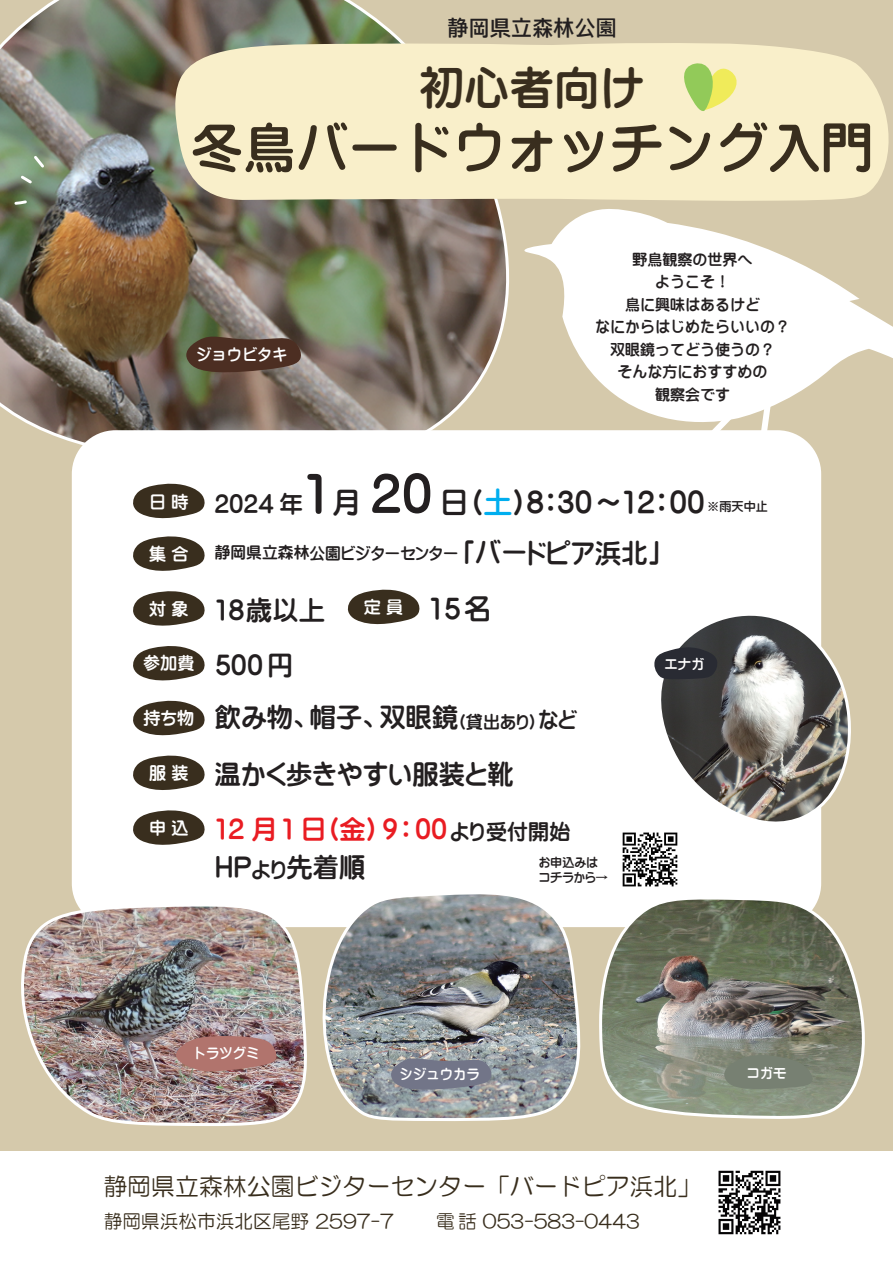
<style>
.page{position:relative;width:893px;height:1263px;background:#fff}
.page>*{position:absolute;margin:0;border:0;box-sizing:border-box;transform-origin:0 0}
.t1{font:52.5px "Yenti EG Extra SJIS";color:#392e1e}
.t2{font:45px "Yenti EG Extra SJIS";color:#392e1e}
.t3{font:28.95px "Yenti EGP Extra SJIS";color:#231f20}
.t4{font:27.6px "Yenti EGP Extra SJIS";color:#231f20}
.t5{font:26.4px/52.8px "Yenti EGP Extra SJIS";color:#231f20}
.t6{font:26.4px "Yenti EGP Extra SJIS";color:#e91c22}
.t7{font:24.15px "HG Maru Gothic MPRO";color:#382d1c}
.t8{font:21.75px "HP Simplified Jpan";letter-spacing:-.03em;color:#231f20}
.t9{font:18.9px "HG Maru Gothic MPRO";color:#382d1c}
.t10{font:17.1px "Yenti EGP Extra SJIS";color:#fff}
.t11{font:15.75px "Yenti EGP Extra SJIS";letter-spacing:-.005em;color:#231f20}
.t12{font:15.3px "Yenti EG Extra SJIS";color:#fff}
.t13{font:15px/22.5px "Yenti EG Extra SJIS";color:#231f20;text-align:center}
.t14{font:13.35px "Yenti EG Extra SJIS";color:#fff}
.t15{font:12.15px/15px "Yenti EGP Extra SJIS";color:#231f20}
.s1{font-size:23.7px}
.s2{font-size:50.1px}
.s3{color:#00aeef}
.s4{font-size:26.4px}
.s5{font-size:17.1px;color:#fff}
.s6{font-size:17.1px}
.s7{font-size:21px}
.s8{font-size:21px;color:#231f20}
</style>
<div class="page">
<div style="left:0;top:0;width:893px;height:1150px;background:#d5c9ab"></div>
<img style="left:0;top:0;width:509px;height:489px">
<div style="left:72px;top:430px;width:749px;height:497px;background:#fff;border-radius:44px"></div>
<svg style="left:133px;top:810px;width:72px;height:35px"></svg>
<svg style="left:133px;top:536px;width:72px;height:35px"></svg>
<svg style="left:133px;top:646px;width:72px;height:35px"></svg>
<svg style="left:133px;top:700px;width:72px;height:36px"></svg>
<svg style="left:133px;top:755px;width:72px;height:35px"></svg>
<svg style="left:133px;top:591px;width:72px;height:35px"></svg>
<svg style="left:347px;top:589px;width:73px;height:36px"></svg>
<svg style="left:133px;top:483px;width:72px;height:36px"></svg>
<svg style="left:172px;top:42px;width:717px;height:159px;background:#f3e9c5"></svg>
<svg style="left:681px;top:61px;width:61px;height:51px;background:#d6e28b"></svg>
<img style="left:718px;top:1170px;width:63px;height:65px">
<svg style="left:18px;top:153px;width:29px;height:33px"></svg>
<svg style="left:13px;top:198px;width:16px;height:8px"></svg>
<svg style="left:599px;top:894px;width:266px;height:225px"></svg>
<svg style="left:724px;top:1052px;width:90px;height:40px;background:#7a8373"></svg>
<img style="left:322px;top:894px;width:259px;height:227px">
<svg style="left:391px;top:1055px;width:102px;height:38px;background:#7f8290"></svg>
<img style="left:21px;top:901px;width:286px;height:225px">
<svg style="left:176px;top:1035px;width:102px;height:38px;background:#ae7a75"></svg>
<svg style="left:524px;top:209px;width:369px;height:224px;fill:#fff"></svg>
<svg style="left:682px;top:401px;width:63px;height:32px"></svg>
<svg style="left:753px;top:390px;width:23px;height:43px"></svg>
<svg style="left:661px;top:610px;width:190px;height:230px"></svg>
<svg style="left:654px;top:645px;width:64px;height:35px;background:#43444a"></svg>
<svg style="left:186px;top:333px;width:116px;height:43px;background:#5a4537"></svg>
<img style="left:622px;top:827px;width:60px;height:60px">
<h3 class="t8" style="left:447px;top:15px;width:172px">静岡県立森林公園</h3>
<h2 class="t2" style="left:419px;top:64px;width:226px">初心者向け</h2>
<h1 class="t1" style="left:191px;top:121px;width:684px">冬鳥バードウォッチング入門</h1>
<p class="t12" style="left:196px;top:347px;width:93px">ジョウビタキ</p>
<p class="t13" style="left:595px;top:248px;width:196px">野鳥観察の世界へ<br>ようこそ！<br>鳥に興味はあるけど<br>なにからはじめたらいいの？双眼鏡ってどう使うの？<br>そんな方におすすめの<br>観察会です</p>
<h3 class="t3" style="left:149px;top:488px;width:557px"><sup>日</sup> <sup>時</sup> <span class="s1">2024 年</span><span class="s2">1</span>月 <span class="s2">20</span> 日（<span class="s3">土</span>）8：30～12：00</h3>
<p class="t15" style="left:707px;top:498px;width:62px">※雨天中止</p>
<p class="t10" style="left:149px;top:545px;width:41px">集 合</p>
<p class="t11" style="left:215px;top:545px;width:451px">静岡県立森林公園ビジターセンター<span class="s4">「バードピア浜北」</span></p>
<h3 class="t5" style="left:149px;top:583px;width:177px"><sup>対</sup> <sup>象</sup> 18歳以上</h3>
<h3 class="t4" style="left:364px;top:594px;width:129px"><sup>定</sup> <sup>員</sup> 15名</h3>
<h3 class="t5" style="left:143px;top:638px;width:436px"><sup>参加費</sup> 500円<br><span class="s5">持ち物</span> 飲み物、帽子、双眼鏡<span class="s6">（貸出あり）</span><span class="s7">など</span></h3>
<h3 class="t5" style="left:149px;top:748px;width:366px"><sup>服</sup> <sup>装</sup> 温かく歩きやすい服装と靴</h3>
<h3 class="t6" style="left:149px;top:816px;width:423px"><sup>申</sup> <sup>込</sup> 12 月1 日（金）9：00<span class="s8">より受付開始</span></h3>
<h3 class="t5" style="left:215px;top:841px;width:152px">HP<span class="s7">より</span>先着順</h3>
<p class="t15" style="left:539px;top:855px;width:70px">お申込みはコチラから→</p>
<p class="t14" style="left:664px;top:657px;width:42px">エナガ</p>
<p class="t14" style="left:193px;top:1046px;width:68px">トラツグミ</p>
<p class="t14" style="left:400px;top:1067px;width:82px">シジュウカラ</p>
<p class="t14" style="left:746px;top:1066px;width:42px">コガモ</p>
<h3 class="t7" style="left:103px;top:1174px;width:599px">静岡県立森林公園ビジターセンター「バードピア浜北」</h3>
<p class="t9" style="left:104px;top:1211px;width:291px">静岡県浜松市浜北区尾野 2597-7</p>
<p class="t9" style="left:436px;top:1211px;width:205px">電話 053-583-0443</p>
</div>
